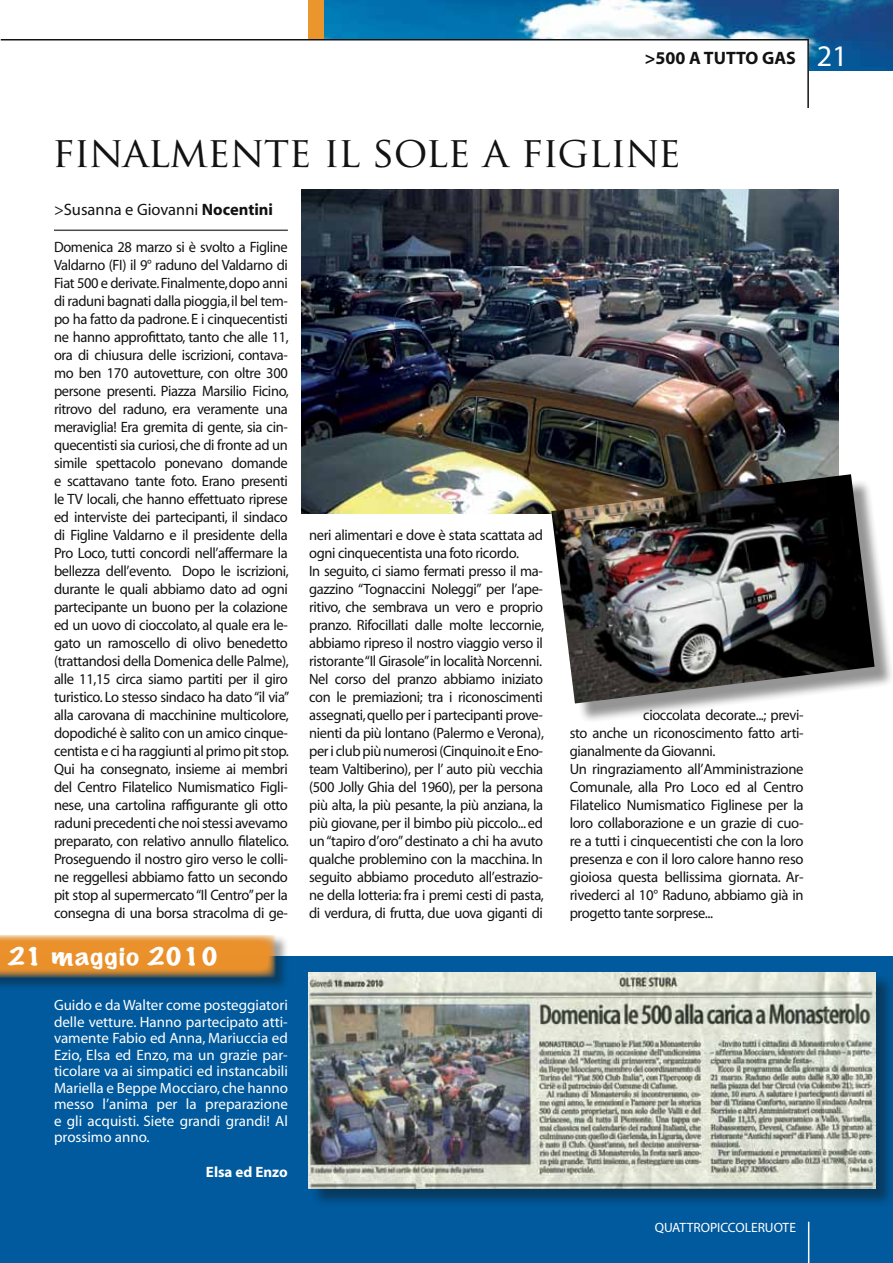
<style>
.page{position:relative;width:893px;height:1263px;background:#fff}
.page>*{position:absolute;margin:0;border:0;box-sizing:border-box;transform-origin:0 0}
.t1{font:42px "Trajan Pro";letter-spacing:-.02em;color:#121212}
.t2{font:100 22.5px "Marker Felt";letter-spacing:.02em;color:#fff;scale:1.4 1}
.t3{font:700 18px "Myriad";color:#121212}
.t4{font:16.5px "Myriad";color:#121212}
.t5{font:15px/18px "Myriad";letter-spacing:-.025em;color:#121212;text-align:justify;scale:.96 1}
.t6{font:15px/18px "Myriad";letter-spacing:-.025em;color:#121212}
.t7{font:15px/16.5px "Myriad";color:#fff;text-align:justify}
.t8{font:700 15px "Myriad";color:#fff}
.t9{font:13.5px "Myriad";color:#fff}
.s1{font-weight:400;font-size:30px;color:#fff}
.s2{font-weight:700}
</style>
<div class="page">
<img style="left:325px;top:0;width:568px;height:71px">
<div style="left:1px;top:39px;width:808px;height:83px;background:#fff"></div>
<div style="left:0;top:956px;width:893px;height:307px;background:#005a9d"></div>
<div style="left:0;top:934px;width:289px;height:57px;background:#121212;opacity:.4"></div>
<svg style="left:0;top:935px;width:276px;height:42px;background:#dc903a"></svg>
<hr style="left:807px;top:39px;width:2px;height:69px;background:#121212">
<hr style="left:1px;top:39px;width:808px;height:1px;background:#121212">
<hr style="left:808px;top:1222px;width:1px;height:41px;background:#fff">
<img style="left:302px;top:189px;width:537px;height:324px">
<div style="left:310px;top:973px;width:583px;height:234px;background:#121212;opacity:.45"></div>
<img style="left:309px;top:972px;width:567px;height:216px">
<hr style="left:54px;top:229px;width:234px;height:2px;background:#4a4c4b">
<div style="left:555px;top:478px;width:338px;height:245px;background:#121212;opacity:.45"></div>
<img style="left:551px;top:474px;width:324px;height:229px">
<p class="t3" style="left:645px;top:49px;width:204px">&gt;500 A TUTTO GAS <span class="s1">21</span></p>
<h1 class="t1" style="left:52px;top:125px;width:630px">FINALMENTE IL SOLE A FIGLINE</h1>
<p class="t4" style="left:54px;top:201px;width:221px">&gt;Susanna e Giovanni <span class="s2">Nocentini</span></p>
<p class="t5" style="left:54px;top:239px;width:247px">Domenica 28 marzo si è svolto a Figline Valdarno (FI) il 9° raduno del Valdarno di Fiat 500 e derivate. Finalmente, dopo anni di raduni bagnati dalla pioggia, il bel tem&shy;po ha fatto da padrone. E i cinquecentisti ne hanno approfittato, tanto che alle 11, ora di chiusura delle iscrizioni, contava&shy;mo ben 170 autovetture, con oltre 300 persone presenti. Piazza Marsilio Ficino, ritrovo del raduno, era veramente una meraviglia! Era gremita di gente, sia cin&shy;quecentisti sia curiosi, che di fronte ad un simile spettacolo ponevano domande e scattavano tante foto. Erano presenti le TV locali, che hanno effettuato riprese ed interviste dei partecipanti, il sindaco di Figline Valdarno e il presidente della Pro Loco, tutti concordi nell’affermare la bellezza dell’evento. Dopo le iscrizioni, durante le quali abbiamo dato ad ogni partecipante un buono per la colazione ed un uovo di cioccolato, al quale era le&shy;gato un ramoscello di olivo benedetto (trattandosi della Domenica delle Palme), alle 11,15 circa siamo partiti per il giro turistico. Lo stesso sindaco ha dato “il via” alla carovana di macchinine multicolore, dopodiché è salito con un amico cinque&shy;centista e ci ha raggiunti al primo pit stop.<br>Qui ha consegnato, insieme ai membri del Centro Filatelico Numismatico Figli&shy;nese, una cartolina raffigurante gli otto raduni precedenti che noi stessi avevamo preparato, con relativo annullo filatelico.<br>Proseguendo il nostro giro verso le colli&shy;ne reggellesi abbiamo fatto un secondo pit stop al supermercato “Il Centro” per la consegna di una borsa stracolma di ge-</p>
<h2 class="t2" style="left:7px;top:941px;width:153px">21 maggio 2010</h2>
<p class="t7" style="left:54px;top:998px;width:235px">Guido e da Walter come posteggiatori delle vetture. Hanno partecipato atti&shy;vamente Fabio ed Anna, Mariuccia ed Ezio, Elsa ed Enzo, ma un grazie par&shy;ticolare va ai simpatici ed instancabili Mariella e Beppe Mocciaro, che hanno messo l’anima per la preparazione e gli acquisti. Siete grandi grandi! Al prossimo anno.</p>
<p class="t8" style="left:206px;top:1164px;width:83px">Elsa ed Enzo</p>
<p class="t6" style="left:309px;top:527px;width:236px">neri alimentari e dove è stata scattata ad ogni cinquecentista una foto ricordo.<br>In seguito, ci siamo fermati presso il ma&shy;gazzino “Tognaccini Noleggi” per l’ape&shy;ritivo, che sembrava un vero e proprio pranzo. Rifocillati dalle molte leccornie, abbiamo ripreso il nostro viaggio verso il ristorante “Il Girasole” in località Norcenni.<br>Nel corso del pranzo abbiamo iniziato con le premiazioni; tra i riconoscimenti assegnati, quello per i partecipanti prove&shy;nienti da più lontano (Palermo e Verona), per i club più numerosi (Cinquino.it e Eno&shy;team Valtiberino), per l’ auto più vecchia (500 Jolly Ghia del 1960), per la persona più alta, la più pesante, la più anziana, la più giovane, per il bimbo più piccolo... ed un “tapiro d’oro” destinato a chi ha avuto qualche problemino con la macchina. In seguito abbiamo proceduto all’estrazio&shy;ne della lotteria: fra i premi cesti di pasta, di verdura, di frutta, due uova giganti di</p>
<p class="t5" style="left:570px;top:707px;width:245px;text-align:left;text-indent:74px">cioccolata decorate...; previ&shy;sto anche un riconoscimento fatto arti&shy;gianalmente da Giovanni.<br>Un ringraziamento all’Amministrazione Comunale, alla Pro Loco ed al Centro Filatelico Numismatico Figlinese per la loro collaborazione e un grazie di cuo&shy;re a tutti i cinquecentisti che con la loro presenza e con il loro calore hanno reso gioiosa questa bellissima giornata. Ar&shy;rivederci al 10° Raduno, abbiamo già in progetto tante sorprese...</p>
<p class="t9" style="left:655px;top:1220px;width:143px">QUATTROPICCOLERUOTE</p>
</div>
